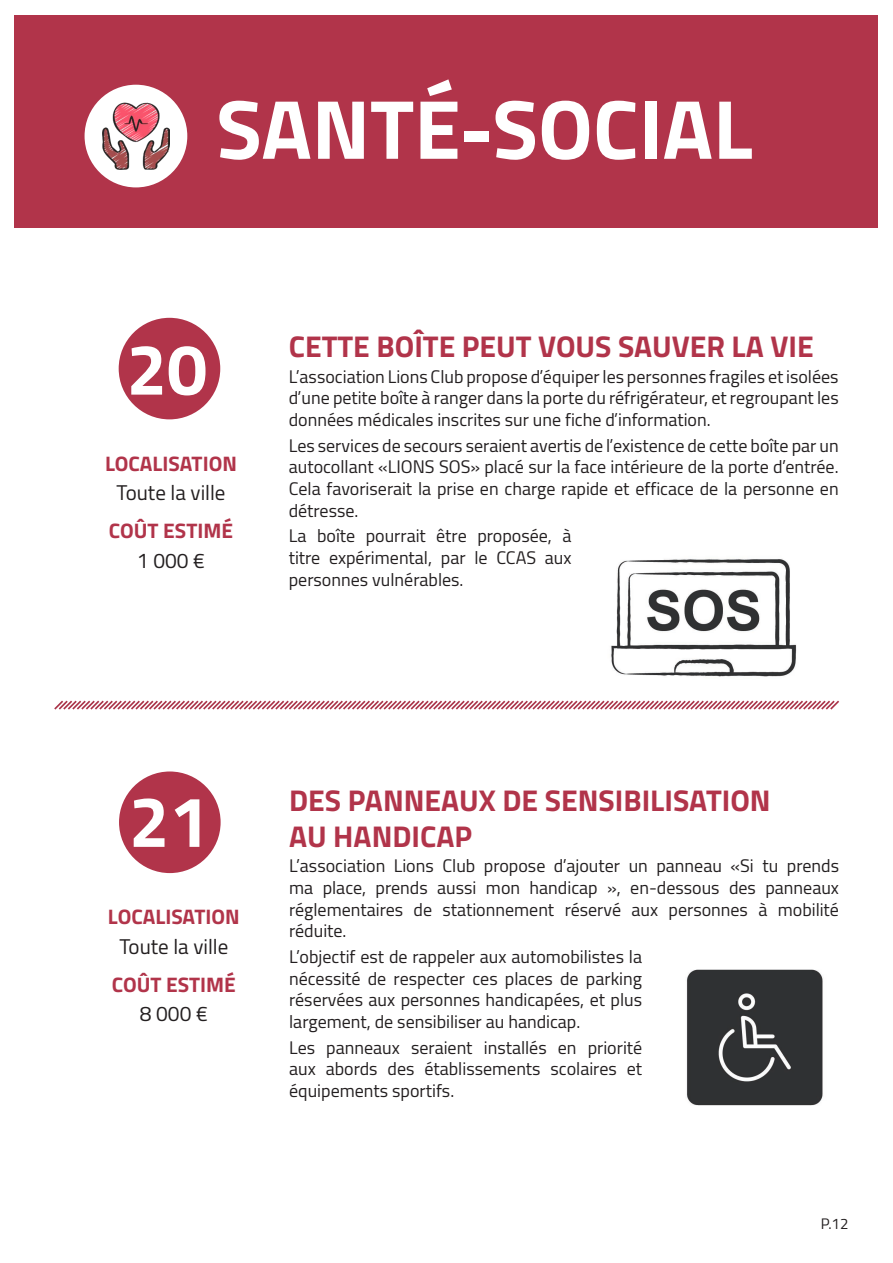
<style>
.page{position:relative;width:893px;height:1263px;background:#fff}
.page>*{position:absolute;margin:0;border:0;box-sizing:border-box;transform-origin:0 0}
.t1{font:700 84px "Cairo";color:#fff}
.t2{font:700 72px "Cairo";color:#fff}
.t3{font:700 30px/36px "Cairo";color:#b1344a}
.t4{font:700 21px "Cairo";color:#b1344a}
.t5{font:21px "Cairo";color:#231f20}
.t6{font:18px/21.6px "Cairo";color:#231f20;text-align:justify}
.t7{font:15px "Cairo";color:#231f20}
</style>
<div class="page">
<div style="left:15px;top:15px;width:863px;height:212px;background:#b1344a"></div>
<div style="left:85px;top:85px;width:102px;height:102px;background:#fff;border-radius:50%"></div>
<img style="left:102px;top:102px;width:68px;height:68px">
<div style="left:119px;top:318px;width:101px;height:101px;background:#b1344a;border-radius:50%"></div>
<svg style="left:54px;top:700px;width:785px;height:10px"></svg>
<div style="left:119px;top:771px;width:102px;height:102px;background:#b1344a;border-radius:50%"></div>
<img style="left:686px;top:969px;width:137px;height:137px">
<img style="left:611px;top:559px;width:186px;height:118px">
<p class="t1" style="left:216px;top:61px;width:538px">SANTÉ-SOCIAL</p>
<p class="t2" style="left:127px;top:311px;width:82px">20</p>
<p class="t4" style="left:105px;top:446px;width:133px">LOCALISATION</p>
<p class="t5" style="left:117px;top:475px;width:110px">Toute la ville</p>
<p class="t4" style="left:109px;top:514px;width:126px">COÛT ESTIMÉ</p>
<p class="t5" style="left:137px;top:543px;width:70px">1 000 €</p>
<p class="t3" style="left:289px;top:328px;width:526px">CETTE BOÎTE PEUT VOUS SAUVER LA VIE</p>
<p class="t6" style="left:289px;top:365px;width:551px">L’association Lions Club propose d’équiper les personnes fragiles et isolées d’une petite boîte à ranger dans la porte du réfrigérateur, et regroupant les données médicales inscrites sur une fiche d’information.</p>
<p class="t6" style="left:289px;top:434px;width:551px">Les services de secours seraient avertis de l’existence de cette boîte par un autocollant «LIONS SOS» placé sur la face intérieure de la porte d’entrée.<br>Cela favoriserait la prise en charge rapide et efficace de la personne en détresse.</p>
<p class="t6" style="left:289px;top:525px;width:284px">La boîte pourrait être proposée, à titre expérimental, par le CCAS aux personnes vulnérables.</p>
<p class="t2" style="left:129px;top:763px;width:82px">21</p>
<p class="t4" style="left:108px;top:900px;width:133px">LOCALISATION</p>
<p class="t5" style="left:119px;top:929px;width:110px">Toute la ville</p>
<p class="t4" style="left:112px;top:967px;width:126px">COÛT ESTIMÉ</p>
<p class="t5" style="left:140px;top:996px;width:70px">8 000 €</p>
<p class="t3" style="left:289px;top:782px;width:483px">DES PANNEAUX DE SENSIBILISATION<br>AU HANDICAP</p>
<p class="t6" style="left:289px;top:855px;width:551px">L’association Lions Club propose d’ajouter un panneau «Si tu prends ma place, prends aussi mon handicap », en-dessous des panneaux réglementaires de stationnement réservé aux personnes à mobilité réduite.</p>
<p class="t6" style="left:289px;top:946px;width:354px">L’objectif est de rappeler aux automobilistes la nécessité de respecter ces places de parking réservées aux personnes handicapées, et plus largement, de sensibiliser au handicap.</p>
<p class="t6" style="left:289px;top:1036px;width:354px">Les panneaux seraient installés en priorité aux abords des établissements scolaires et équipements sportifs.</p>
<p class="t7" style="left:821px;top:1211px;width:29px">P.12</p>
</div>
